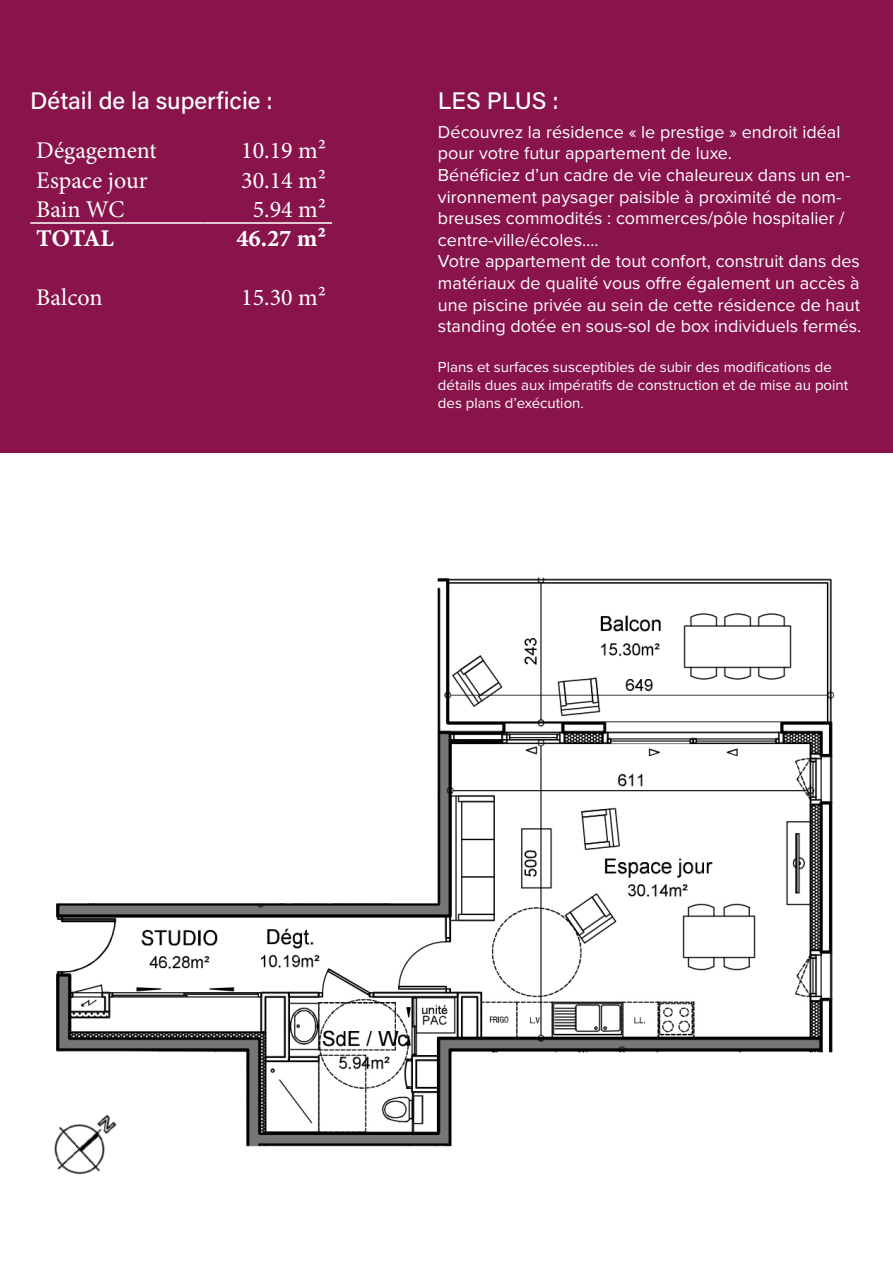
<style>
.page{position:relative;width:893px;height:1263px;background:#fff}
.page>*{position:absolute;margin:0;border:0;box-sizing:border-box;transform-origin:0 0}
.t1{font:24px "Minion Pro";color:#fff}
.t2{font:500 24px "Acumin Pro";color:#fff}
.t3{font:24px "Minion Pro Bold Capt";color:#fff}
.t4{font:18px/21.6px "Proxima Nova";color:#fff}
.t5{font:15px/18px "Proxima Nova";color:#fff}
</style>
<div class="page">
<div style="left:0;top:0;width:893px;height:453px;background:#88144b"></div>
<hr style="left:30px;top:222px;width:174px;height:2px;background:#fff">
<hr style="left:204px;top:222px;width:128px;height:2px;background:#fff">
<img style="left:56px;top:577px;width:778px;height:570px">
<img style="left:54px;top:1091px;width:84px;height:84px">
<p class="t2" style="left:30px;top:84px;width:244px">Détail de la superficie :</p>
<p class="t2" style="left:438px;top:84px;width:122px">LES PLUS :</p>
<p class="t4" style="left:438px;top:120px;width:404px">Découvrez la résidence « le prestige » endroit idéal pour votre futur appartement de luxe.</p>
<p class="t4" style="left:438px;top:163px;width:414px">Bénéficiez d’un cadre de vie chaleureux dans un en&shy;vironnement paysager paisible à proximité de nom&shy;breuses commodités : commerces/pôle hospitalier / centre-ville/écoles….</p>
<p class="t4" style="left:438px;top:250px;width:425px;text-align:justify">Votre appartement de tout confort, construit dans des matériaux de qualité vous offre également un accès à une piscine privée au sein de cette résidence de haut standing dotée en sous-sol de box individuels fermés.</p>
<p class="t5" style="left:438px;top:357px;width:412px">Plans et surfaces susceptibles de subir des modifications de détails dues aux impératifs de construction et de mise au point des plans d’exécution.</p>
<p class="t1" style="left:36px;top:134px;width:122px">Dégagement</p>
<p class="t1" style="left:241px;top:134px;width:86px">10.19 m²</p>
<p class="t1" style="left:36px;top:164px;width:113px">Espace jour</p>
<p class="t1" style="left:241px;top:164px;width:86px">30.14 m²</p>
<p class="t1" style="left:36px;top:193px;width:90px">Bain WC</p>
<p class="t1" style="left:253px;top:193px;width:75px">5.94 m²</p>
<p class="t3" style="left:36px;top:221px;width:79px">TOTAL</p>
<p class="t3" style="left:236px;top:221px;width:91px">46.27 m²</p>
<p class="t1" style="left:36px;top:282px;width:68px">Balcon</p>
<p class="t1" style="left:241px;top:282px;width:86px">15.30 m²</p>
</div>
